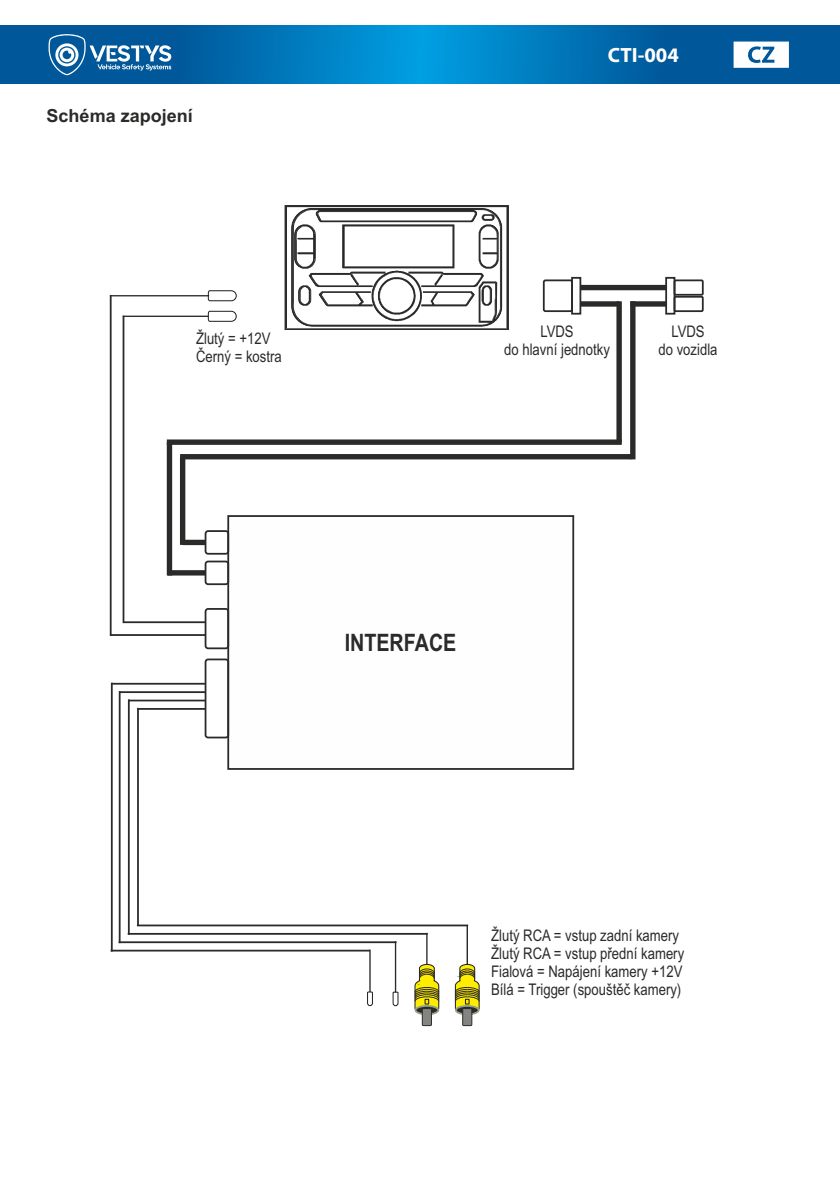
<style>
.page{position:relative;width:840px;height:1191px;background:#fff}
.page>*{position:absolute;margin:0;border:0;box-sizing:border-box;transform-origin:0 0}
.t1{font:700 24px "Arial Narrow";color:#2b2a29}
.t2{font:700 20.6px "Myriad Pro";color:#fefefe}
.t3{font:700 18px "Arial";color:#2b2a29}
.t4{font:16px/18.2px "Arial Narrow";color:#2b2a29}
</style>
<div class="page">
<svg style="left:0;top:26px;width:839px;height:57px;background:#0070b2"></svg>
<svg style="left:48px;top:34px;width:123px;height:41px;background:#3b7eb0"></svg>
<svg style="left:733px;top:42px;width:55px;height:26px"></svg>
<div style="left:227px;top:515px;width:347px;height:255px;border:2px solid #2b2a29"></div>
<img style="left:285px;top:205px;width:223px;height:125px">
<div style="left:204px;top:658px;width:25px;height:80px;border:2px solid #2b2a29;border-radius:3px"></div>
<hr style="left:112px;top:683px;width:93px;height:1px;background:#2b2a29">
<hr style="left:138px;top:708px;width:67px;height:2px;background:#2b2a29">
<hr style="left:120px;top:691px;width:85px;height:2px;background:#2b2a29">
<hr style="left:128px;top:699px;width:77px;height:2px;background:#2b2a29">
<hr style="left:111px;top:682px;width:2px;height:269px;background:#2b2a29">
<hr style="left:119px;top:691px;width:1px;height:252px;background:#2b2a29">
<hr style="left:137px;top:708px;width:2px;height:217px;background:#2b2a29">
<hr style="left:128px;top:699px;width:2px;height:235px;background:#2b2a29">
<hr style="left:111px;top:949px;width:259px;height:2px;background:#2b2a29">
<hr style="left:137px;top:924px;width:331px;height:2px;background:#2b2a29">
<hr style="left:118px;top:941px;width:278px;height:2px;background:#2b2a29">
<hr style="left:128px;top:933px;width:299px;height:1px;background:#2b2a29">
<hr style="left:466px;top:925px;width:1px;height:40px;background:#1d1d1e">
<div style="left:462px;top:1008px;width:9px;height:17px;background:#848483"></div>
<div style="left:462px;top:1008px;width:10px;height:17px;border:1px solid #2c2b2a"></div>
<svg style="left:454px;top:963px;width:26px;height:52px"></svg>
<hr style="left:426px;top:933px;width:1px;height:32px;background:#2b2a29">
<div style="left:422px;top:1008px;width:9px;height:17px;background:#848483"></div>
<div style="left:422px;top:1008px;width:9px;height:17px;border:1px solid #2c2b2a"></div>
<svg style="left:414px;top:963px;width:25px;height:52px"></svg>
<hr style="left:394px;top:941px;width:2px;height:51px;background:#2b2a29">
<svg style="left:392px;top:991px;width:6px;height:15px"></svg>
<hr style="left:369px;top:949px;width:1px;height:43px;background:#2b2a29">
<svg style="left:367px;top:991px;width:6px;height:15px"></svg>
<div style="left:204px;top:608px;width:25px;height:41px;border:2px solid #2b2a29;border-radius:3px"></div>
<div style="left:204px;top:560px;width:25px;height:25px;border:2px solid #2b2a29;border-radius:3px"></div>
<hr style="left:110px;top:634px;width:95px;height:2px;background:#2b2a29">
<hr style="left:123px;top:621px;width:82px;height:2px;background:#2b2a29">
<hr style="left:122px;top:316px;width:2px;height:307px;background:#2b2a29">
<hr style="left:110px;top:295px;width:1px;height:341px;background:#2b2a29">
<hr style="left:110px;top:295px;width:99px;height:1px;background:#2b2a29">
<svg style="left:207px;top:290px;width:30px;height:12px"></svg>
<hr style="left:123px;top:316px;width:85px;height:1px;background:#2b2a29">
<svg style="left:207px;top:310px;width:30px;height:12px"></svg>
<div style="left:204px;top:530px;width:25px;height:24px;border:2px solid #2b2a29;border-radius:3px"></div>
<div style="left:182px;top:540px;width:23px;height:5px;background:#2b2a29"></div>
<div style="left:168px;top:570px;width:37px;height:5px;background:#2b2a29"></div>
<div style="left:167px;top:442px;width:5px;height:133px;background:#2b2a29"></div>
<div style="left:180px;top:457px;width:5px;height:88px;background:#2b2a29"></div>
<div style="left:167px;top:439px;width:454px;height:6px;background:#2b2a29"></div>
<div style="left:180px;top:454px;width:450px;height:5px;background:#2b2a29"></div>
<div style="left:665px;top:277px;width:10px;height:37px;border:2px solid #2b2a29"></div>
<div style="left:571px;top:277px;width:10px;height:37px;border:2px solid #2b2a29"></div>
<div style="left:673px;top:296px;width:30px;height:16px;border:2px solid #2b2a29"></div>
<div style="left:673px;top:279px;width:30px;height:17px;border:2px solid #2b2a29"></div>
<div style="left:542px;top:279px;width:30px;height:33px;border:2px solid #2b2a29;border-radius:2px"></div>
<div style="left:580px;top:285px;width:85px;height:5px;background:#2b2a29"></div>
<div style="left:580px;top:301px;width:38px;height:6px;background:#2b2a29"></div>
<div style="left:630px;top:301px;width:35px;height:6px;background:#2b2a29"></div>
<div style="left:616px;top:301px;width:5px;height:141px;background:#2b2a29"></div>
<svg style="left:630px;top:301px;width:5px;height:158px"></svg>
<p class="t3" style="left:47px;top:109px;width:148px">Schéma zapojení</p>
<p class="t2" style="left:607px;top:46px;width:72px">CTI-004</p>
<p class="t4" style="left:196px;top:330px;width:87px">Žlutý = +12V<br>Černý = kostra</p>
<p class="t4" style="left:504px;top:323px;width:107px;text-align:center">LVDS<br>do hlavní jednotky</p>
<p class="t4" style="left:658px;top:323px;width:61px;text-align:center">LVDS<br>do vozidla</p>
<h1 class="t1" style="left:344px;top:633px;width:113px">INTERFACE</h1>
<p class="t4" style="left:491px;top:927px;width:194px">Žlutý RCA = vstup zadní kamery<br>Žlutý RCA = vstup přední kamery<br>Fialová = Napájení kamery +12V<br>Bílá = Trigger (spouštěč kamery)</p>
</div>
